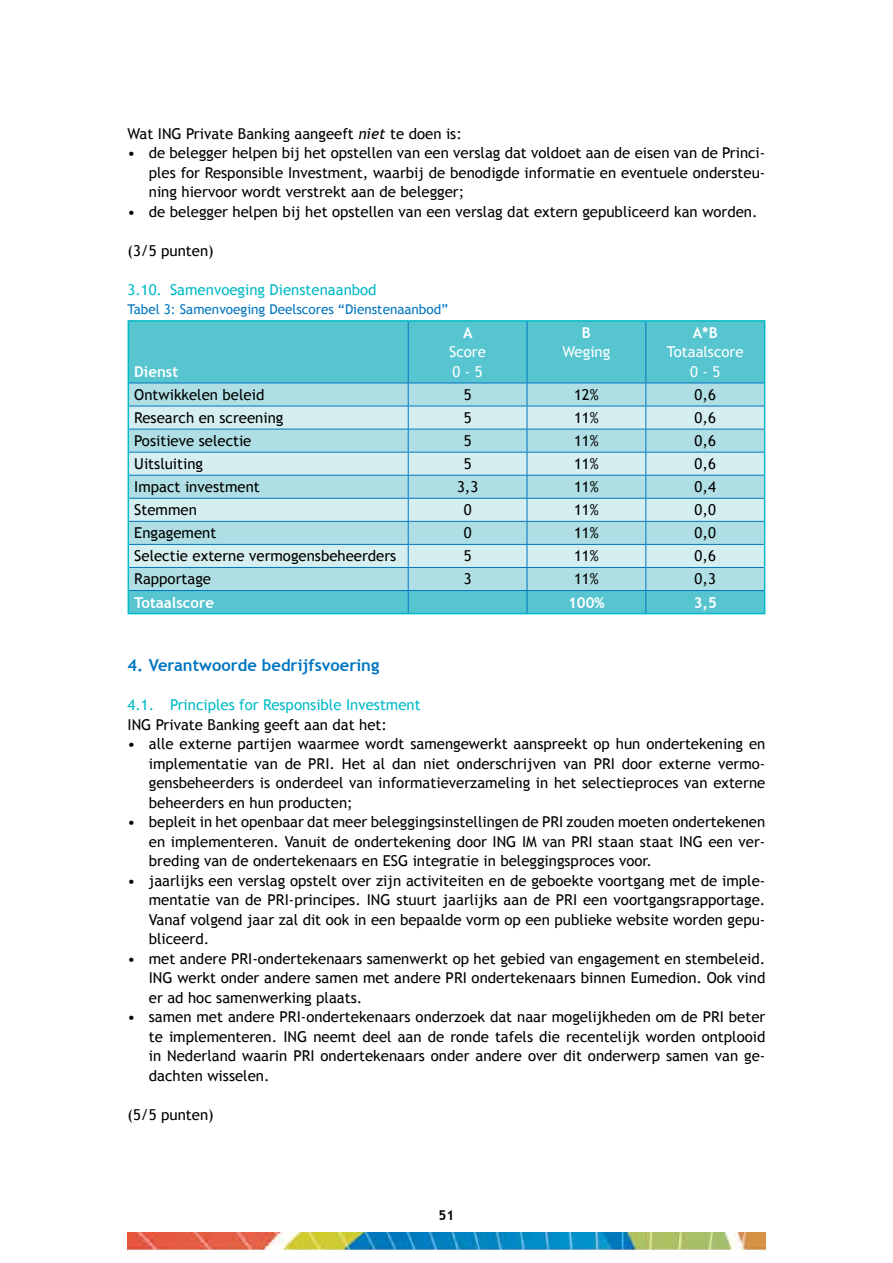
<style>
.page{position:relative;width:893px;height:1263px;background:#fff}
.page>*{position:absolute;margin:0;border:0;box-sizing:border-box;transform-origin:0 0}
.t1{font:700 16.5px "Trebuchet MS";color:#0076c0}
.t2{font:15px/19.5px "Trebuchet MS";color:#000;text-align:justify}
.t3{font:15px "Trebuchet MS";color:#00bac6}
.t4{font:700 15px "Trebuchet MS";color:#fff}
.t5{font:15px/19.5px "Trebuchet MS";color:#fff}
.t6{font:13.5px "Trebuchet MS";color:#0076c0}
.t7{font:700 13.5px "Trebuchet MS";color:#000}
.s1{font-style:italic}
</style>
<div class="page">
<img style="left:128px;top:1232px;width:638px;height:20px">
<div style="left:128px;top:1250px;width:636px;height:12px;background:#fff"></div>
<div style="left:129px;top:322px;width:635px;height:291px;background:#56c5d0"></div>
<div style="left:129px;top:384px;width:635px;height:206px;background:#afdfe4"></div>
<svg style="left:129px;top:407px;width:635px;height:160px;background:#c2e6ea"></svg>
<hr style="left:128px;top:320px;width:280px;height:2px;background:#00bac6">
<hr style="left:128px;top:322px;width:1px;height:61px;background:#00bac6">
<hr style="left:408px;top:320px;width:119px;height:2px;background:#00bac6">
<hr style="left:527px;top:320px;width:119px;height:2px;background:#00bac6">
<hr style="left:646px;top:320px;width:119px;height:2px;background:#00bac6">
<hr style="left:764px;top:322px;width:1px;height:61px;background:#00bac6">
<svg style="left:128px;top:383px;width:1px;height:230px"></svg>
<svg style="left:764px;top:383px;width:1px;height:230px"></svg>
<hr style="left:128px;top:613px;width:280px;height:1px;background:#00bac6">
<hr style="left:408px;top:613px;width:119px;height:1px;background:#00bac6">
<hr style="left:527px;top:613px;width:119px;height:1px;background:#00bac6">
<hr style="left:646px;top:613px;width:119px;height:1px;background:#00bac6">
<hr style="left:408px;top:322px;width:1px;height:61px;background:#0076c0">
<hr style="left:527px;top:322px;width:1px;height:61px;background:#0076c0">
<hr style="left:645px;top:322px;width:1px;height:61px;background:#0076c0">
<hr style="left:129px;top:383px;width:279px;height:1px;background:#0076c0">
<hr style="left:408px;top:383px;width:119px;height:1px;background:#0076c0">
<hr style="left:527px;top:383px;width:119px;height:1px;background:#0076c0">
<hr style="left:646px;top:383px;width:118px;height:1px;background:#0076c0">
<hr style="left:129px;top:406px;width:279px;height:1px;background:#0076c0">
<hr style="left:408px;top:406px;width:119px;height:1px;background:#0076c0">
<hr style="left:527px;top:406px;width:119px;height:1px;background:#0076c0">
<hr style="left:646px;top:406px;width:118px;height:1px;background:#0076c0">
<hr style="left:129px;top:429px;width:279px;height:1px;background:#0076c0">
<hr style="left:408px;top:429px;width:119px;height:1px;background:#0076c0">
<hr style="left:527px;top:429px;width:119px;height:1px;background:#0076c0">
<hr style="left:646px;top:429px;width:118px;height:1px;background:#0076c0">
<hr style="left:129px;top:452px;width:279px;height:1px;background:#0076c0">
<hr style="left:408px;top:452px;width:119px;height:1px;background:#0076c0">
<hr style="left:527px;top:452px;width:119px;height:1px;background:#0076c0">
<hr style="left:646px;top:452px;width:118px;height:1px;background:#0076c0">
<hr style="left:129px;top:475px;width:279px;height:1px;background:#0076c0">
<hr style="left:408px;top:475px;width:119px;height:1px;background:#0076c0">
<hr style="left:527px;top:475px;width:119px;height:1px;background:#0076c0">
<hr style="left:646px;top:475px;width:118px;height:1px;background:#0076c0">
<hr style="left:129px;top:498px;width:279px;height:1px;background:#0076c0">
<hr style="left:408px;top:498px;width:119px;height:1px;background:#0076c0">
<hr style="left:527px;top:498px;width:119px;height:1px;background:#0076c0">
<hr style="left:646px;top:498px;width:118px;height:1px;background:#0076c0">
<hr style="left:129px;top:521px;width:279px;height:1px;background:#0076c0">
<hr style="left:408px;top:521px;width:119px;height:1px;background:#0076c0">
<hr style="left:527px;top:521px;width:119px;height:1px;background:#0076c0">
<hr style="left:646px;top:521px;width:118px;height:1px;background:#0076c0">
<hr style="left:129px;top:544px;width:279px;height:1px;background:#0076c0">
<hr style="left:408px;top:544px;width:119px;height:1px;background:#0076c0">
<hr style="left:527px;top:544px;width:119px;height:1px;background:#0076c0">
<hr style="left:646px;top:544px;width:118px;height:1px;background:#0076c0">
<hr style="left:129px;top:567px;width:279px;height:1px;background:#0076c0">
<hr style="left:408px;top:567px;width:119px;height:1px;background:#0076c0">
<hr style="left:527px;top:567px;width:119px;height:1px;background:#0076c0">
<hr style="left:646px;top:567px;width:118px;height:1px;background:#0076c0">
<hr style="left:129px;top:590px;width:279px;height:1px;background:#0076c0">
<hr style="left:408px;top:590px;width:119px;height:1px;background:#0076c0">
<svg style="left:408px;top:383px;width:1px;height:230px"></svg>
<hr style="left:527px;top:590px;width:119px;height:1px;background:#0076c0">
<svg style="left:527px;top:383px;width:1px;height:230px"></svg>
<hr style="left:646px;top:590px;width:118px;height:1px;background:#0076c0">
<svg style="left:645px;top:383px;width:1px;height:230px"></svg>
<p class="t2" style="left:128px;top:124px;width:336px">Wat ING Private Banking aangeeft <span class="s1">niet</span> te doen is:</p>
<p class="t2" style="left:149px;top:143px;width:618px;text-indent:-21px">• de belegger helpen bij het opstellen van een verslag dat voldoet aan de eisen van de Princi&shy;ples for Responsible Investment, waarbij de benodigde informatie en eventuele ondersteu&shy;ning hiervoor wordt verstrekt aan de belegger;</p>
<p class="t2" style="left:128px;top:202px;width:631px">• de belegger helpen bij het opstellen van een verslag dat extern gepubliceerd kan worden.</p>
<p class="t2" style="left:128px;top:241px;width:88px">(3/5 punten)</p>
<p class="t3" style="left:128px;top:280px;width:251px">3.10. Samenvoeging Dienstenaanbod</p>
<p class="t6" style="left:128px;top:301px;width:322px">Tabel 3: Samenvoeging Deelscores “Dienstenaanbod”</p>
<p class="t4" style="left:134px;top:362px;width:45px">Dienst</p>
<p class="t4" style="left:463px;top:323px;width:11px">A</p>
<p class="t5" style="left:449px;top:343px;width:38px">Score<br>0 - 5</p>
<p class="t4" style="left:582px;top:323px;width:10px">B</p>
<p class="t5" style="left:562px;top:343px;width:49px">Weging</p>
<p class="t4" style="left:693px;top:323px;width:26px">A*B</p>
<p class="t5" style="left:667px;top:343px;width:78px;text-align:center">Totaalscore<br>0 - 5</p>
<p class="t2" style="left:134px;top:385px;width:132px">Ontwikkelen beleid</p>
<p class="t2" style="left:464px;top:385px;width:9px">5</p>
<p class="t2" style="left:574px;top:385px;width:26px">12%</p>
<p class="t2" style="left:695px;top:385px;width:23px">0,6</p>
<p class="t2" style="left:134px;top:408px;width:151px">Research en screening</p>
<p class="t2" style="left:464px;top:408px;width:9px">5</p>
<p class="t2" style="left:574px;top:408px;width:26px">11%</p>
<p class="t2" style="left:695px;top:408px;width:23px">0,6</p>
<p class="t2" style="left:134px;top:431px;width:119px">Positieve selectie</p>
<p class="t2" style="left:464px;top:431px;width:9px">5</p>
<p class="t2" style="left:574px;top:431px;width:26px">11%</p>
<p class="t2" style="left:695px;top:431px;width:23px">0,6</p>
<p class="t2" style="left:134px;top:454px;width:70px">Uitsluiting</p>
<p class="t2" style="left:464px;top:454px;width:9px">5</p>
<p class="t2" style="left:574px;top:454px;width:26px">11%</p>
<p class="t2" style="left:695px;top:454px;width:23px">0,6</p>
<p class="t2" style="left:134px;top:477px;width:127px">Impact investment</p>
<p class="t2" style="left:457px;top:477px;width:23px">3,3</p>
<p class="t2" style="left:574px;top:477px;width:26px">11%</p>
<p class="t2" style="left:695px;top:477px;width:23px">0,4</p>
<p class="t2" style="left:134px;top:500px;width:64px">Stemmen</p>
<p class="t2" style="left:464px;top:500px;width:9px">0</p>
<p class="t2" style="left:574px;top:500px;width:26px">11%</p>
<p class="t2" style="left:695px;top:500px;width:23px">0,0</p>
<p class="t2" style="left:134px;top:523px;width:84px">Engagement</p>
<p class="t2" style="left:464px;top:523px;width:9px">0</p>
<p class="t2" style="left:574px;top:523px;width:26px">11%</p>
<p class="t2" style="left:695px;top:523px;width:23px">0,0</p>
<p class="t2" style="left:134px;top:547px;width:264px">Selectie externe vermogensbeheerders</p>
<p class="t2" style="left:464px;top:547px;width:9px">5</p>
<p class="t2" style="left:574px;top:547px;width:26px">11%</p>
<p class="t2" style="left:695px;top:547px;width:23px">0,6</p>
<p class="t2" style="left:134px;top:570px;width:78px">Rapportage</p>
<p class="t2" style="left:464px;top:570px;width:9px">3</p>
<p class="t2" style="left:574px;top:570px;width:26px">11%</p>
<p class="t2" style="left:695px;top:570px;width:23px">0,3</p>
<p class="t4" style="left:134px;top:593px;width:81px">Totaalscore</p>
<p class="t4" style="left:568px;top:593px;width:38px">100%</p>
<p class="t4" style="left:694px;top:593px;width:25px">3,5</p>
<p class="t1" style="left:128px;top:655px;width:253px">4. Verantwoorde bedrijfsvoering</p>
<p class="t3" style="left:128px;top:696px;width:295px">4.1. Principles for Responsible Investment</p>
<p class="t2" style="left:128px;top:715px;width:261px">ING Private Banking geeft aan dat het:</p>
<p class="t2" style="left:149px;top:734px;width:618px;text-indent:-21px">• alle externe partijen waarmee wordt samengewerkt aanspreekt op hun ondertekening en implementatie van de PRI. Het al dan niet onderschrijven van PRI door externe vermo&shy;gensbeheerders is onderdeel van informatieverzameling in het selectieproces van externe beheerders en hun producten;</p>
<p class="t2" style="left:149px;top:812px;width:618px;text-indent:-21px">• bepleit in het openbaar dat meer beleggingsinstellingen de PRI zouden moeten ondertekenen en implementeren. Vanuit de ondertekening door ING IM van PRI staan staat ING een ver&shy;breding van de ondertekenaars en ESG integratie in beleggingsproces voor.</p>
<p class="t2" style="left:149px;top:871px;width:618px;text-indent:-21px">• jaarlijks een verslag opstelt over zijn activiteiten en de geboekte voortgang met de imple&shy;mentatie van de PRI-principes. ING stuurt jaarlijks aan de PRI een voortgangsrapportage.<br>Vanaf volgend jaar zal dit ook in een bepaalde vorm op een publieke website worden gepu&shy;bliceerd.</p>
<p class="t2" style="left:149px;top:949px;width:618px;text-indent:-21px">• met andere PRI-ondertekenaars samenwerkt op het gebied van engagement en stembeleid.<br>ING werkt onder andere samen met andere PRI ondertekenaars binnen Eumedion. Ook vind er ad hoc samenwerking plaats.</p>
<p class="t2" style="left:149px;top:1007px;width:618px;text-indent:-21px">• samen met andere PRI-ondertekenaars onderzoek dat naar mogelijkheden om de PRI beter te implementeren. ING neemt deel aan de ronde tafels die recentelijk worden ontplooid in Nederland waarin PRI ondertekenaars onder andere over dit onderwerp samen van ge&shy;dachten wisselen.</p>
<p class="t2" style="left:128px;top:1105px;width:88px">(5/5 punten)</p>
<p class="t7" style="left:439px;top:1207px;width:17px">51</p>
</div>
